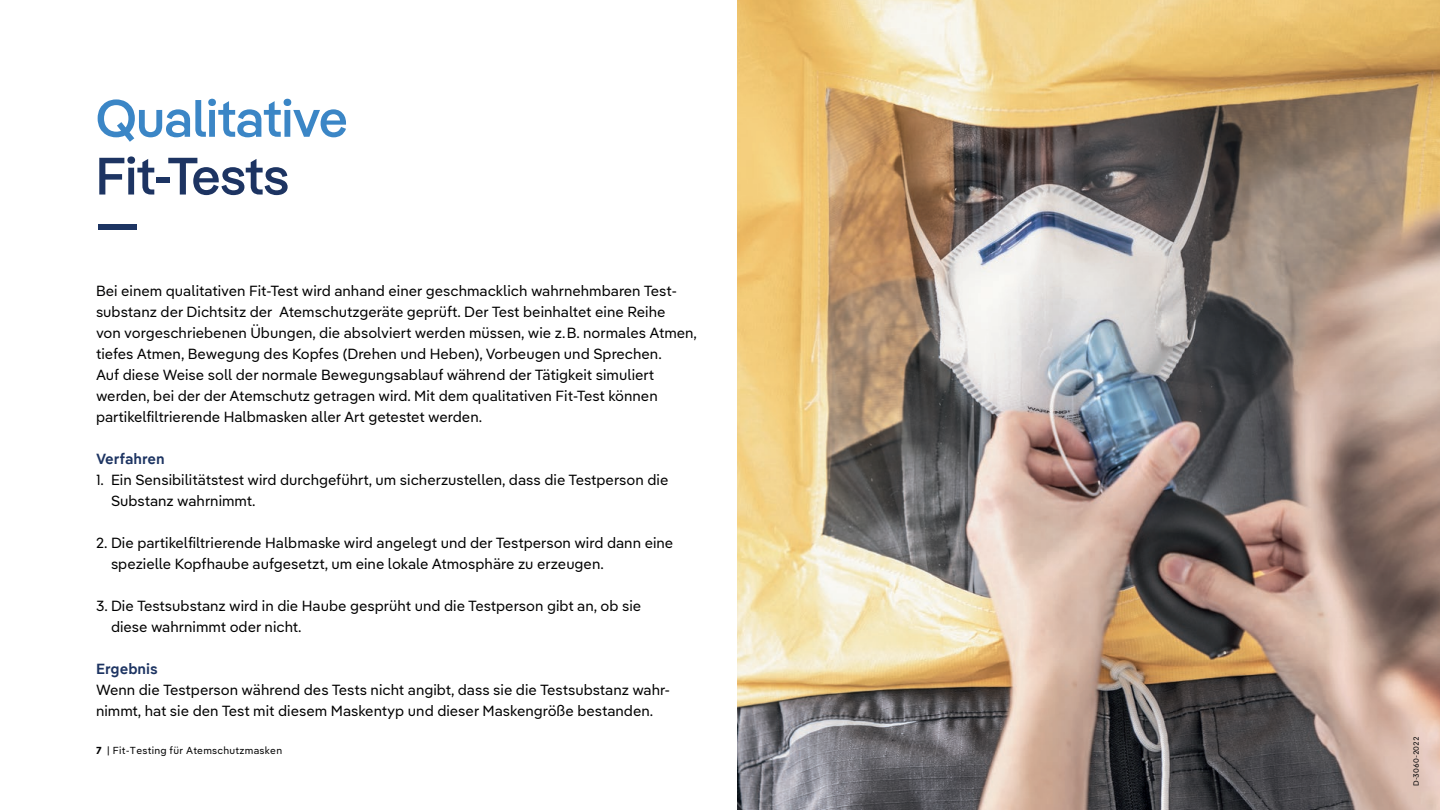
<style>
.page{position:relative;width:1440px;height:810px;background:#fff}
.page>*{position:absolute;margin:0;border:0;box-sizing:border-box;transform-origin:0 0}
.t1{font:500 52.5px "Draeger Pangea";color:#3b86c6}
.t2{font:500 52.5px/47.7px "Draeger Pangea";color:#1d3462}
.t3{font:14.62px/21px "Draeger Pangea Text";color:#000001}
.t4{font:600 14.62px "Draeger Pangea Text";color:#1d3462}
.t5{font:10.12px "Draeger Pangea Text";letter-spacing:.025em;color:#000001}
.t6{font:7.5px "Draeger Pangea Text";color:#000001}
.s1{font-weight:700}
</style>
<div class="page">
<img style="left:737px;top:0;width:703px;height:810px">
<h1 class="t1" style="left:96px;top:81px;width:253px">Qualitative</h1>
<h1 class="t2" style="left:96px;top:149px;width:195px">Fit-Tests —</h1>
<p class="t3" style="left:96px;top:279px;width:603px">Bei einem qualitativen Fit-Test wird anhand einer geschmacklich wahrnehmbaren Test&shy;substanz der Dichtsitz der Atemschutzgeräte geprüft. Der Test beinhaltet eine Reihe<br>von vorgeschriebenen Übungen, die absolviert werden müssen, wie z.B. normales Atmen, tiefes Atmen, Bewegung des Kopfes (Drehen und Heben), Vorbeugen und Sprechen.<br>Auf diese Weise soll der normale Bewegungsablauf während der Tätigkeit simuliert werden, bei der der Atemschutz getragen wird. Mit dem qualitativen Fit-Test können partikelfiltrierende Halbmasken aller Art getestet werden.</p>
<p class="t4" style="left:96px;top:447px;width:70px">Verfahren</p>
<p class="t3" style="left:111px;top:468px;width:559px;text-indent:-15px">1. Ein Sensibilitätstest wird durchgeführt, um sicherzustellen, dass die Testperson die<br>Substanz wahrnimmt.</p>
<p class="t3" style="left:111px;top:531px;width:564px;text-indent:-15px">2. Die partikelfiltrierende Halbmaske wird angelegt und der Testperson wird dann eine spezielle Kopfhaube aufgesetzt, um eine lokale Atmosphäre zu erzeugen.</p>
<p class="t3" style="left:111px;top:594px;width:532px;text-indent:-15px">3. Die Testsubstanz wird in die Haube gesprüht und die Testperson gibt an, ob sie diese wahrnimmt oder nicht.</p>
<p class="t4" style="left:96px;top:657px;width:63px">Ergebnis</p>
<p class="t3" style="left:96px;top:678px;width:576px">Wenn die Testperson während des Tests nicht angibt, dass sie die Testsubstanz wahr&shy;nimmt, hat sie den Test mit diesem Maskentyp und dieser Maskengröße bestanden.</p>
<p class="t5" style="left:96px;top:743px;width:188px"><span class="s1">7</span> | Fit-Testing für Atemschutzmasken</p>
<p class="t6" style="left:1411px;top:786px;width:51px;rotate:-90deg">D-3060-2022</p>
</div>
